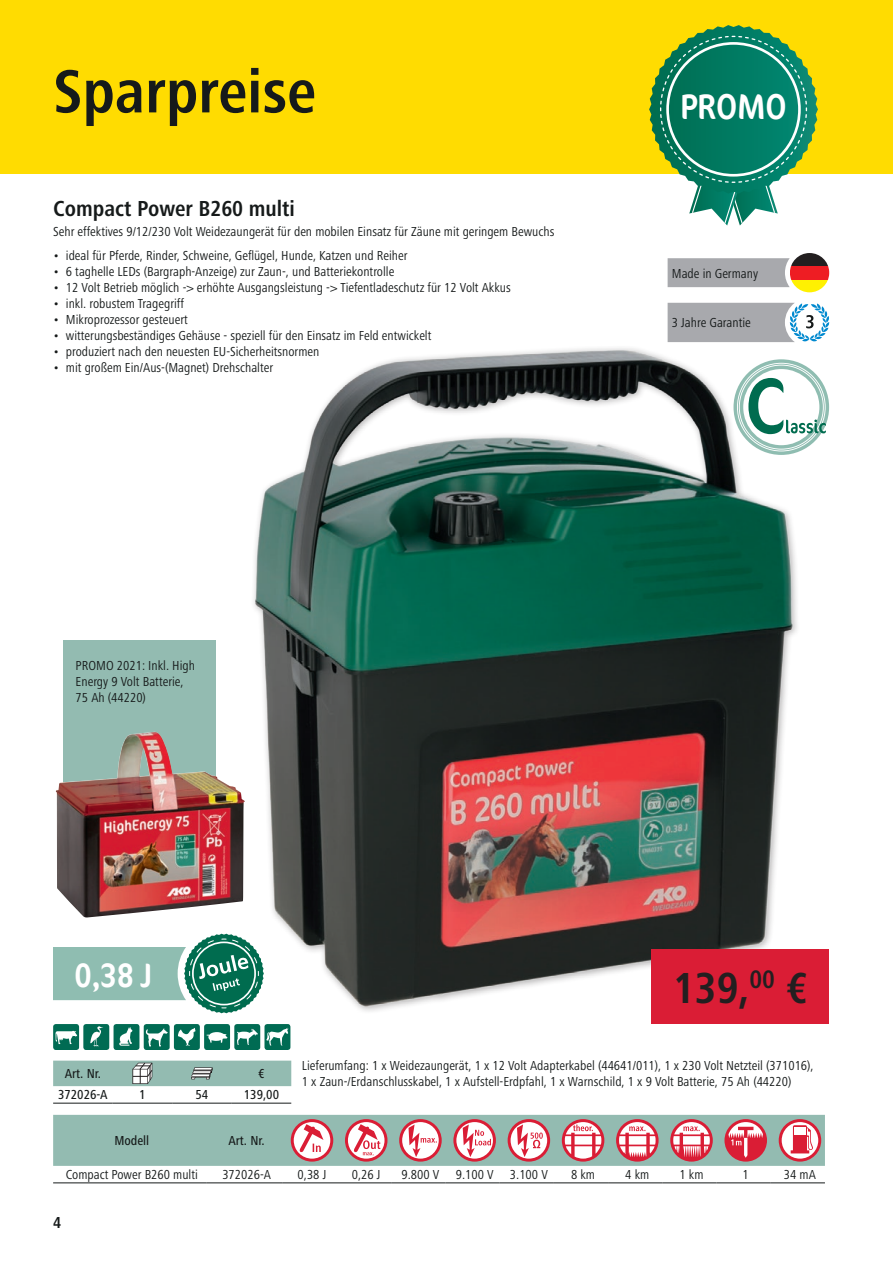
<style>
.page{position:relative;width:893px;height:1263px;background:#fff}
.page>*{position:absolute;margin:0;border:0;box-sizing:border-box;transform-origin:0 0}
.t1{font:700 condensed 63px "Frutiger Next LTW1 G";color:#161a1a}
.t2{font:700 condensed 45px "Frutiger Next LTW1 G";color:#231f20}
.t3{font:condensed 36px "Cocon Offc Pro";color:#fff}
.t4{font:condensed 33.9px "Cocon Offc Pro";color:#fff}
.t5{font:700 condensed 22.5px "Frutiger Next LTW1 G";color:#161a1a}
.t6{font:700 condensed 16.5px "Frutiger Next LTW1 G";color:#161a1a}
.t7{font:condensed 13.5px/15.9px "Frutiger Next LTW1 G";color:#161a1a}
.t8{font:500 condensed 13.5px "Frutiger Next LTW1 G";color:#161a1a}
</style>
<div class="page">
<div style="left:0;top:0;width:893px;height:173px;background:#ffdc01"></div>
<svg style="left:791px;top:253px;width:37px;height:13px"></svg>
<svg style="left:791px;top:279px;width:38px;height:13px"></svg>
<div style="left:790px;top:266px;width:39px;height:13px;background:#ee1d23"></div>
<div style="left:668px;top:258px;width:122px;height:29px;background:#a8a9ad"></div>
<svg style="left:668px;top:303px;width:161px;height:39px"></svg>
<img style="left:253px;top:348px;width:544px;height:669px">
<div style="left:64px;top:641px;width:152px;height:186px;background:#93bbb1"></div>
<hr style="left:53px;top:1182px;width:153px;height:1px;background:#161a1a">
<hr style="left:206px;top:1182px;width:77px;height:1px;background:#161a1a">
<hr style="left:283px;top:1182px;width:54px;height:1px;background:#161a1a">
<hr style="left:337px;top:1182px;width:54px;height:1px;background:#161a1a">
<hr style="left:391px;top:1182px;width:54px;height:1px;background:#161a1a">
<hr style="left:445px;top:1182px;width:55px;height:1px;background:#161a1a">
<hr style="left:500px;top:1182px;width:54px;height:1px;background:#161a1a">
<hr style="left:554px;top:1182px;width:54px;height:1px;background:#161a1a">
<hr style="left:608px;top:1182px;width:54px;height:1px;background:#161a1a">
<hr style="left:662px;top:1182px;width:54px;height:1px;background:#161a1a">
<hr style="left:716px;top:1182px;width:55px;height:1px;background:#161a1a">
<hr style="left:771px;top:1182px;width:54px;height:1px;background:#161a1a">
<svg style="left:53px;top:1115px;width:772px;height:51px"></svg>
<hr style="left:53px;top:1103px;width:60px;height:1px;background:#161a1a">
<hr style="left:113px;top:1103px;width:59px;height:1px;background:#161a1a">
<hr style="left:172px;top:1103px;width:60px;height:1px;background:#161a1a">
<hr style="left:232px;top:1103px;width:59px;height:1px;background:#161a1a">
<svg style="left:53px;top:1060px;width:238px;height:26px"></svg>
<img style="left:56px;top:732px;width:189px;height:185px">
<svg style="left:649px;top:25px;width:169px;height:200px"></svg>
<svg style="left:733px;top:359px;width:96px;height:96px"></svg>
<div style="left:652px;top:949px;width:177px;height:75px;background:#da1d35"></div>
<svg style="left:53px;top:934px;width:211px;height:79px"></svg>
<div style="left:264px;top:1024px;width:26px;height:26px;background:#006b53;border-radius:3px"></div>
<svg style="left:266px;top:1028px;width:22px;height:17px"></svg>
<div style="left:234px;top:1024px;width:26px;height:26px;background:#006b53;border-radius:3px"></div>
<svg style="left:237px;top:1029px;width:21px;height:16px"></svg>
<div style="left:204px;top:1024px;width:26px;height:26px;background:#006b53;border-radius:3px"></div>
<svg style="left:207px;top:1032px;width:20px;height:11px"></svg>
<div style="left:174px;top:1024px;width:26px;height:26px;background:#006b53;border-radius:3px"></div>
<svg style="left:178px;top:1028px;width:18px;height:18px"></svg>
<div style="left:144px;top:1024px;width:26px;height:26px;background:#006b53;border-radius:3px"></div>
<svg style="left:146px;top:1028px;width:22px;height:18px"></svg>
<div style="left:114px;top:1024px;width:25px;height:26px;background:#006b53;border-radius:3px"></div>
<svg style="left:119px;top:1027px;width:13px;height:19px"></svg>
<div style="left:83px;top:1024px;width:26px;height:26px;background:#006b53;border-radius:3px"></div>
<svg style="left:90px;top:1026px;width:13px;height:21px"></svg>
<div style="left:53px;top:1024px;width:26px;height:26px;background:#006b53;border-radius:3px"></div>
<svg style="left:56px;top:1031px;width:21px;height:13px"></svg>
<h1 class="t1" style="left:53px;top:55px;width:264px">Sparpreise</h1>
<h3 class="t5" style="left:53px;top:196px;width:243px">Compact Power B260 multi</h3>
<p class="t7" style="left:53px;top:224px;width:503px">Sehr effektives 9/12/230 Volt Weidezaungerät für den mobilen Einsatz für Zäune mit geringem Bewuchs</p>
<p class="t7" style="left:53px;top:248px;width:356px">• ideal für Pferde, Rinder, Schweine, Geflügel, Hunde, Katzen und Reiher</p>
<p class="t7" style="left:53px;top:264px;width:343px">• 6 taghelle LEDs (Bargraph-Anzeige) zur Zaun-, und Batteriekontrolle</p>
<p class="t7" style="left:53px;top:280px;width:459px">• 12 Volt Betrieb möglich -&gt; erhöhte Ausgangsleistung -&gt; Tiefentladeschutz für 12 Volt Akkus</p>
<p class="t7" style="left:53px;top:296px;width:132px">• inkl. robustem Tragegriff</p>
<p class="t7" style="left:53px;top:312px;width:136px">• Mikroprozessor gesteuert</p>
<p class="t7" style="left:53px;top:327px;width:380px">• witterungsbeständiges Gehäuse - speziell für den Einsatz im Feld entwickelt</p>
<p class="t7" style="left:53px;top:343px;width:268px">• produziert nach den neuesten EU-Sicherheitsnormen</p>
<p class="t7" style="left:53px;top:359px;width:222px">• mit großem Ein/Aus-(Magnet) Drehschalter</p>
<p class="t7" style="left:76px;top:657px;width:121px">PROMO 2021: Inkl. High<br>Energy 9 Volt Batterie,<br>75 Ah (44220)</p>
<h3 class="t4" style="left:75px;top:953px;width:79px">0,38 J</h3>
<h3 class="t3" style="left:680px;top:82px;width:108px">PROMO</h3>
<p class="t7" style="left:672px;top:265px;width:88px">Made in Germany</p>
<p class="t7" style="left:672px;top:315px;width:80px">3 Jahre Garantie</p>
<h2 class="t2" style="left:673px;top:962px;width:136px">139,<sup>00</sup> €</h2>
<p class="t8" style="left:65px;top:1066px;width:38px">Art. Nr.</p>
<p class="t8" style="left:258px;top:1066px;width:8px">€</p>
<p class="t8" style="left:58px;top:1087px;width:51px">372026-A</p>
<p class="t8" style="left:139px;top:1087px;width:8px">1</p>
<p class="t8" style="left:196px;top:1087px;width:14px">54</p>
<p class="t8" style="left:244px;top:1087px;width:37px">139,00</p>
<p class="t7" style="left:302px;top:1058px;width:513px">Lieferumfang: 1 x Weidezaungerät, 1 x 12 Volt Adapterkabel (44641/011), 1 x 230 Volt Netzteil (371016),<br>1 x Zaun-/Erdanschlusskabel, 1 x Aufstell-Erdpfahl, 1 x Warnschild, 1 x 9 Volt Batterie, 75 Ah (44220)</p>
<p class="t8" style="left:114px;top:1133px;width:36px">Modell</p>
<p class="t8" style="left:228px;top:1133px;width:38px">Art. Nr.</p>
<p class="t7" style="left:66px;top:1166px;width:134px">Compact Power B260 multi</p>
<p class="t7" style="left:222px;top:1166px;width:50px">372026-A</p>
<p class="t7" style="left:298px;top:1166px;width:30px">0,38 J</p>
<p class="t7" style="left:352px;top:1166px;width:30px">0,26 J</p>
<p class="t7" style="left:401px;top:1166px;width:148px">9.800 V 9.100 V 3.100 V</p>
<p class="t7" style="left:571px;top:1166px;width:26px">8 km</p>
<p class="t7" style="left:625px;top:1166px;width:26px">4 km</p>
<p class="t7" style="left:679px;top:1166px;width:26px">1 km</p>
<p class="t7" style="left:743px;top:1166px;width:8px">1</p>
<p class="t7" style="left:784px;top:1166px;width:34px">34 mA</p>
<p class="t6" style="left:53px;top:1213px;width:10px">4</p>
</div>
